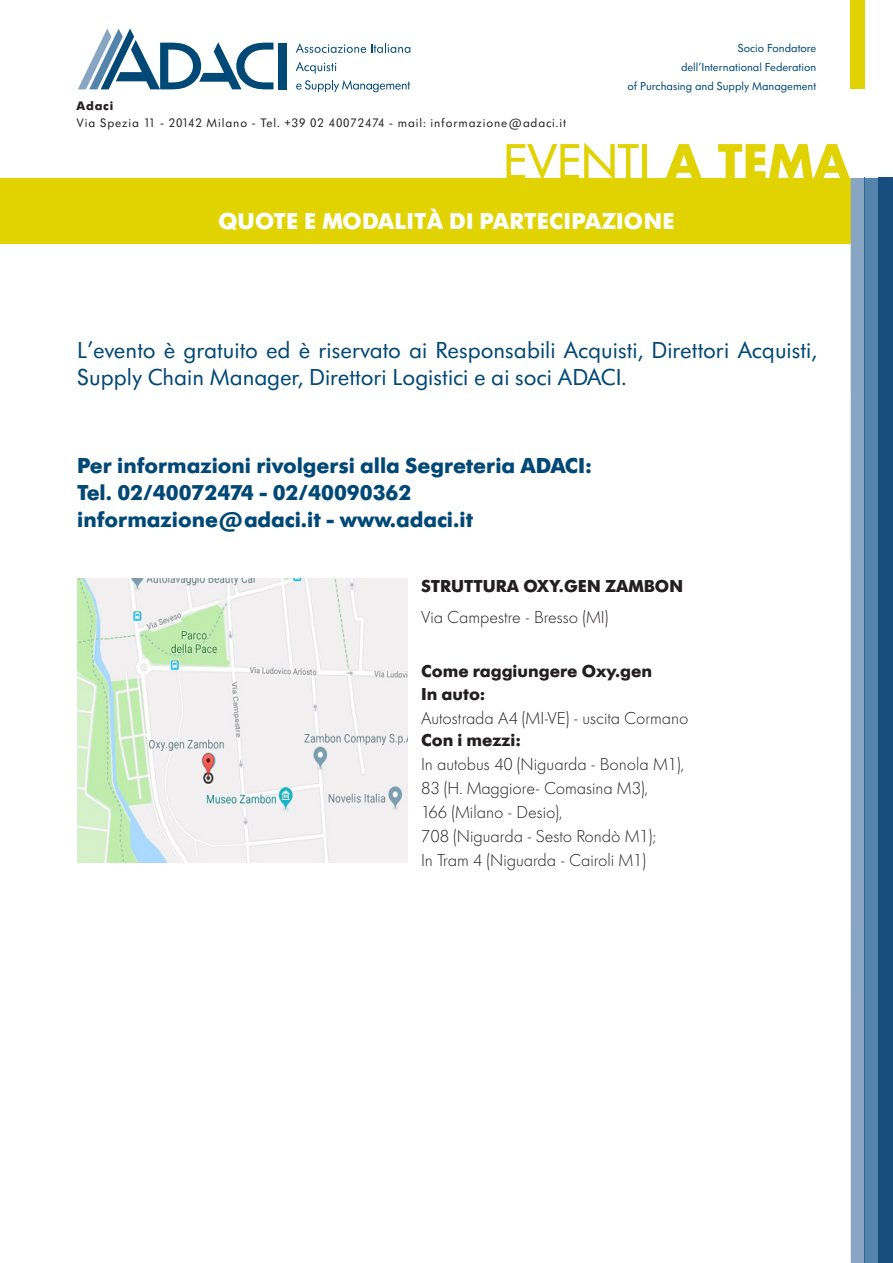
<style>
.page{position:relative;width:893px;height:1263px;background:#fff}
.page>*{position:absolute;margin:0;border:0;box-sizing:border-box;transform-origin:0 0}
.t1{font:24px/27px "Futura SBOP";color:#004876}
.t2{font:700 24px "Futura SBOP";letter-spacing:.01em;color:#fff}
.t3{font:700 22.5px/27px "Futura SBOP";color:#004876}
.t4{font:200 18px/24px "Futura SBOP";color:#231f20}
.t5{font:700 18px/22.5px "Futura SBOP";color:#231f20}
.t6{font:12.75px "Futura SBOP";letter-spacing:.07em;color:#231f20}
.t7{font:700 12.75px "Futura SBOP";letter-spacing:.065em;color:#231f20}
.t8{font:12px/18.8px "Futura SBOP";color:#004876;text-align:right}
</style>
<div class="page">
<div style="left:0;top:178px;width:851px;height:65px;background:#e1d201"></div>
<div style="left:879px;top:178px;width:14px;height:1085px;background:#184e7e"></div>
<div style="left:851px;top:0;width:14px;height:89px;background:#e1d201"></div>
<svg style="left:507px;top:142px;width:132px;height:36px"></svg>
<hr style="left:642px;top:144px;width:4px;height:35px;background:#e1d201">
<svg style="left:666px;top:144px;width:36px;height:34px"></svg>
<svg style="left:718px;top:144px;width:161px;height:1119px"></svg>
<div style="left:278px;top:43px;width:9px;height:46px;background:#004876"></div>
<svg style="left:78px;top:29px;width:195px;height:60px"></svg>
<svg style="left:296px;top:43px;width:114px;height:10px"></svg>
<svg style="left:296px;top:61px;width:40px;height:13px"></svg>
<svg style="left:296px;top:80px;width:114px;height:12px"></svg>
<img style="left:77px;top:579px;width:331px;height:283px">
<p class="t7" style="left:77px;top:99px;width:38px">Adaci</p>
<p class="t6" style="left:77px;top:115px;width:491px">Via Spezia 11 - 20142 Milano - Tel. +39 02 40072474 - mail: informazione@adaci.it</p>
<p class="t8" style="left:627px;top:39px;width:190px">Socio Fondatore<br>dell’International Federation<br>of Purchasing and Supply Management</p>
<h1 class="t2" style="left:218px;top:208px;width:458px">QUOTE E MODALITÀ DI PARTECIPAZIONE</h1>
<h1 class="t1" style="left:77px;top:337px;width:741px">L’evento è gratuito ed è riservato ai Responsabili Acquisti, Direttori Acquisti,<br>Supply Chain Manager, Direttori Logistici e ai soci ADACI.</h1>
<p class="t3" style="left:77px;top:452px;width:516px">Per informazioni rivolgersi alla Segreteria ADACI:<br>Tel. 02/40072474 - 02/40090362 informazione@adaci.it - www.adaci.it</p>
<p class="t5" style="left:421px;top:574px;width:264px">STRUTTURA OXY.GEN ZAMBON</p>
<p class="t4" style="left:421px;top:606px;width:189px">Via Campestre - Bresso (MI)</p>
<p class="t5" style="left:421px;top:660px;width:233px">Come raggiungere Oxy.gen<br>In auto:</p>
<p class="t4" style="left:421px;top:706px;width:269px">Autostrada A4 (MI-VE) - uscita Cormano</p>
<p class="t5" style="left:421px;top:729px;width:101px">Con i mezzi:</p>
<p class="t4" style="left:421px;top:753px;width:264px">In autobus 40 (Niguarda - Bonola M1),<br>83 (H. Maggiore- Comasina M3),<br>166 (Milano - Desio),<br>708 (Niguarda - Sesto Rondò M1);<br>In Tram 4 (Niguarda - Cairoli M1)</p>
</div>
